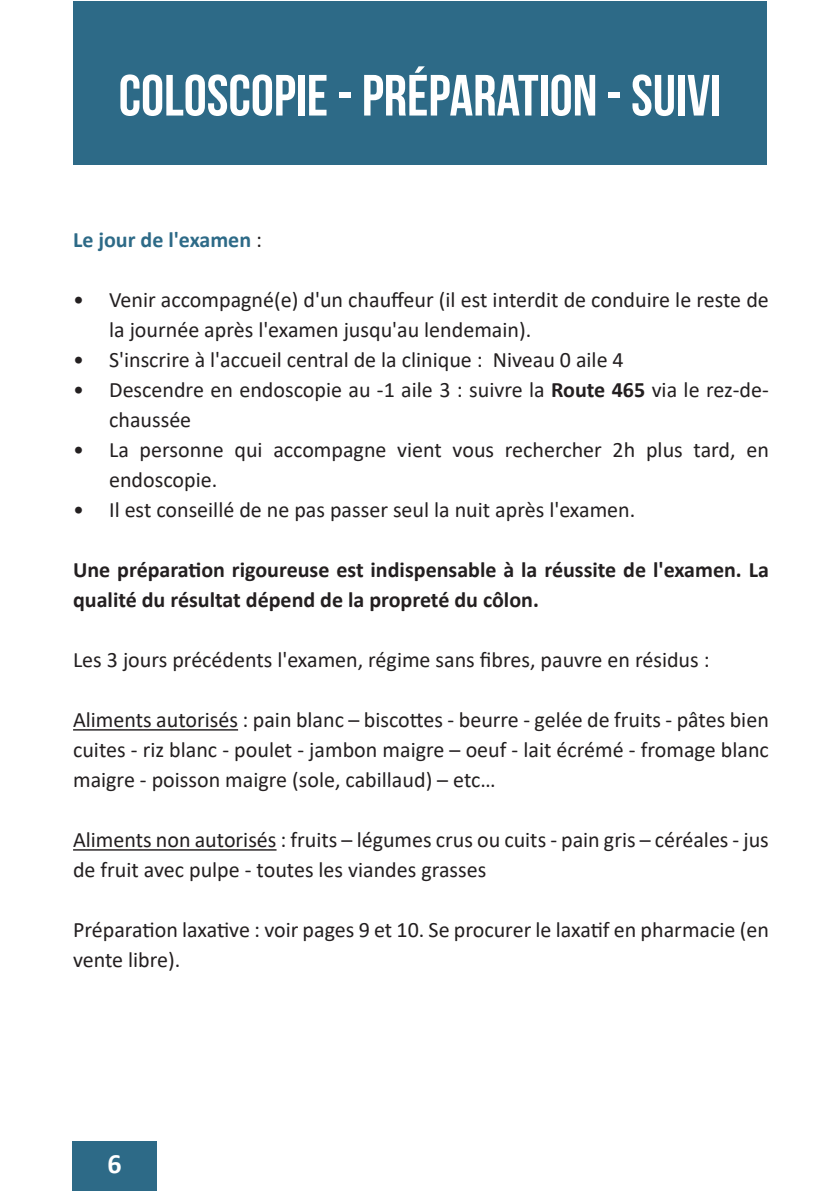
<style>
.page{position:relative;width:840px;height:1191px;background:#fff}
.page>*{position:absolute;margin:0;border:0;box-sizing:border-box;transform-origin:0 0}
.t1{font:700 58px "Bebas Neue";color:#fff}
.t2{font:700 28px "Calibri";color:#fff}
.t3{font:22px/30px "Calibri";color:#231f20}
.t4{font:700 22px/30px "Calibri";color:#231f20}
.t5{font:700 22px "Calibri";color:#2d6a87}
.s1{font-weight:400;color:#231f20}
.s2{font-weight:700}
</style>
<div class="page">
<div style="left:73px;top:1px;width:693px;height:164px;background:#2d6a87"></div>
<div style="left:72px;top:1141px;width:85px;height:50px;background:#2d6a87"></div>
<hr style="left:73px;top:729px;width:165px;height:1px;background:#231f20">
<hr style="left:73px;top:849px;width:203px;height:1px;background:#231f20">
<p class="t1" style="left:119px;top:64px;width:604px">COLOSCOPIE - PRÉPARATION - SUIVI</p>
<p class="t5" style="left:73px;top:224px;width:190px">Le jour de l'examen <span class="s1">:</span></p>
<p class="t3" style="left:109px;top:284px;width:661px;text-indent:-36px">• Venir accompagné(e) d'un chauffeur (il est interdit de conduire le reste de la journée après l'examen jusqu'au lendemain).</p>
<p class="t3" style="left:73px;top:344px;width:552px">• S'inscrire à l'accueil central de la clinique : Niveau 0 aile 4</p>
<p class="t3" style="left:109px;top:374px;width:661px;text-indent:-36px">• Descendre en endoscopie au -1 aile 3 : suivre la <span class="s2">Route 465</span> via le rez-de&shy;chaussée</p>
<p class="t3" style="left:109px;top:434px;width:661px;text-indent:-36px">• La personne qui accompagne vient vous rechercher 2h plus tard, en endoscopie.</p>
<p class="t3" style="left:73px;top:494px;width:563px">• Il est conseillé de ne pas passer seul la nuit après l'examen.</p>
<p class="t4" style="left:73px;top:555px;width:697px">Une préparation rigoureuse est indispensable à la réussite de l'examen. La qualité du résultat dépend de la propreté du côlon.</p>
<p class="t3" style="left:73px;top:644px;width:637px">Les 3 jours précédents l'examen, régime sans fibres, pauvre en résidus :</p>
<p class="t3" style="left:73px;top:704px;width:697px;text-align:justify">Aliments autorisés : pain blanc – biscottes - beurre - gelée de fruits - pâtes bien cuites - riz blanc - poulet - jambon maigre – oeuf - lait écrémé - fromage blanc maigre - poisson maigre (sole, cabillaud) – etc…</p>
<p class="t3" style="left:73px;top:824px;width:697px">Aliments non autorisés : fruits – légumes crus ou cuits - pain gris – céréales - jus de fruit avec pulpe - toutes les viandes grasses</p>
<p class="t3" style="left:73px;top:914px;width:697px">Préparation laxative : voir pages 9 et 10. Se procurer le laxatif en pharmacie (en vente libre).</p>
<p class="t2" style="left:107px;top:1144px;width:16px">6</p>
</div>
